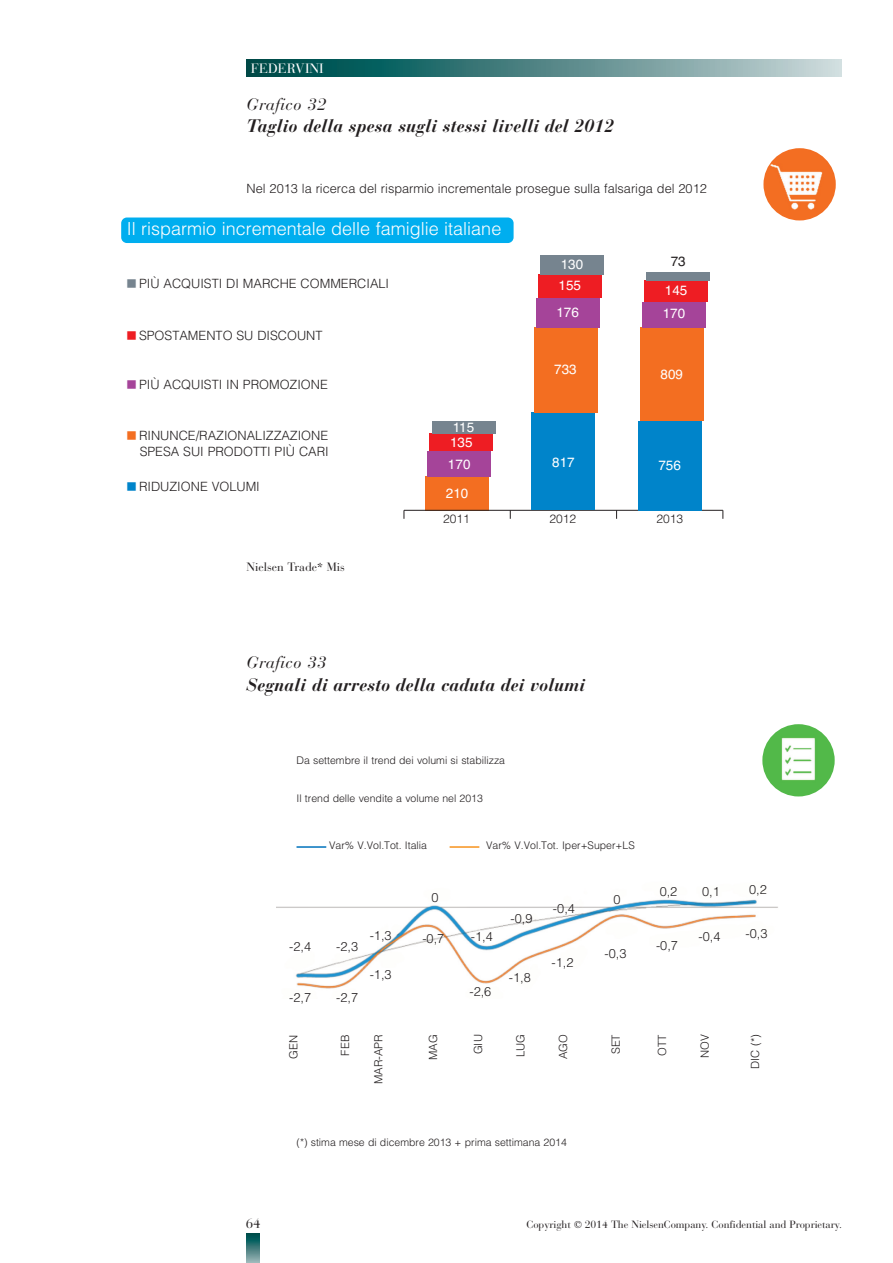
<style>
.page{position:relative;width:893px;height:1263px;background:#fff}
.page>*{position:absolute;margin:0;border:0;box-sizing:border-box;transform-origin:0 0}
.t1{font:italic 700 18px "Bauer Bodoni";color:#231f20}
.t2{font:300 18px "Helvetica";color:#fff}
.t3{font:italic 16.5px "Bauer Bodoni";letter-spacing:.03em;color:#231f20}
.t4{font:13.5px "Helvetica";color:#fff}
.t5{font:13.5px "Bauer Bodoni";color:#fff}
.t6{font:13.5px "Bauer Bodoni";color:#231f20}
.t7{font:13.5px "Helvetica";color:#231f20}
.t8{font:300 12.75px/15.8px "Helvetica";color:#231f20}
.t9{font:12px "Bauer Bodoni";color:#231f20}
.t10{font:300 12px "Helvetica";color:#231f20}
.t11{font:300 11.25px "Helvetica";color:#231f20}
.t12{font:300 10.5px "Helvetica";color:#231f20}
.t13{font:10.5px "Bauer Bodoni";letter-spacing:-.005em;color:#231f20}
.s1{font-family:"Times"}
</style>
<div class="page">
<svg style="left:247px;top:1233px;width:12px;height:30px"></svg>
<svg style="left:247px;top:60px;width:595px;height:17px;background:#558a8a"></svg>
<div style="left:425px;top:476px;width:64px;height:34px;background:#f36e21"></div>
<div style="left:427px;top:451px;width:64px;height:25px;background:#a54499"></div>
<div style="left:429px;top:434px;width:64px;height:17px;background:#ee1d23"></div>
<div style="left:432px;top:421px;width:63px;height:13px;background:#76848f"></div>
<hr style="left:404px;top:510px;width:319px;height:1px;background:#231f20">
<div style="left:531px;top:412px;width:64px;height:98px;background:#0084ca"></div>
<div style="left:638px;top:421px;width:64px;height:89px;background:#0084ca"></div>
<div style="left:640px;top:327px;width:64px;height:94px;background:#f36e21"></div>
<div style="left:642px;top:302px;width:64px;height:25px;background:#a54499"></div>
<div style="left:644px;top:281px;width:64px;height:21px;background:#ee1d23"></div>
<div style="left:646px;top:272px;width:64px;height:9px;background:#76848f"></div>
<div style="left:534px;top:327px;width:63px;height:85px;background:#f36e21"></div>
<div style="left:536px;top:298px;width:64px;height:29px;background:#a54499"></div>
<div style="left:538px;top:274px;width:64px;height:24px;background:#ee1d23"></div>
<div style="left:540px;top:255px;width:64px;height:19px;background:#76848f"></div>
<div style="left:121px;top:217px;width:393px;height:26px;background:#00aeef;border-radius:6px"></div>
<img style="left:763px;top:148px;width:73px;height:72px;border-radius:50%">
<img style="left:762px;top:724px;width:73px;height:72px;border-radius:50%">
<img style="left:276px;top:899px;width:502px;height:90px">
<hr style="left:296px;top:846px;width:30px;height:2px;background:#0072bc">
<hr style="left:450px;top:846px;width:29px;height:2px;background:#f7931d">
<p class="t5" style="left:251px;top:63px;width:75px">FEDERVINI</p>
<p class="t3" style="left:247px;top:98px;width:81px">Grafico 32</p>
<h1 class="t1" style="left:247px;top:120px;width:369px">Taglio della spesa sugli stessi livelli del 2012</h1>
<p class="t8" style="left:247px;top:179px;width:462px">Nel 2013 la ricerca del risparmio incrementale prosegue sulla falsariga del 2012</p>
<h1 class="t2" style="left:127px;top:214px;width:376px">Il risparmio incrementale delle famiglie italiane</h1>
<p class="t8" style="left:139px;top:275px;width:252px">PIÙ ACQUISTI DI MARCHE COMMERCIALI</p>
<p class="t8" style="left:139px;top:326px;width:185px">SPOSTAMENTO SU DISCOUNT</p>
<p class="t8" style="left:139px;top:376px;width:190px">PIÙ ACQUISTI IN PROMOZIONE</p>
<p class="t8" style="left:139px;top:427px;width:191px">RINUNCE/RAZIONALIZZAZIONE<br>SPESA SUI PRODOTTI PIÙ CARI</p>
<p class="t8" style="left:139px;top:477px;width:122px">RIDUZIONE VOLUMI</p>
<p class="t9" style="left:247px;top:562px;width:100px">Nielsen Trade* Mis</p>
<p class="t4" style="left:453px;top:419px;width:23px">115</p>
<p class="t4" style="left:450px;top:434px;width:24px">135</p>
<p class="t4" style="left:448px;top:456px;width:24px">170</p>
<p class="t4" style="left:446px;top:485px;width:24px">210</p>
<p class="t4" style="left:561px;top:256px;width:24px">130</p>
<p class="t7" style="left:671px;top:254px;width:17px">73</p>
<p class="t4" style="left:559px;top:277px;width:24px">155</p>
<p class="t4" style="left:665px;top:282px;width:24px">145</p>
<p class="t4" style="left:556px;top:305px;width:24px">176</p>
<p class="t4" style="left:663px;top:305px;width:24px">170</p>
<p class="t4" style="left:554px;top:361px;width:24px">733</p>
<p class="t4" style="left:661px;top:366px;width:24px">809</p>
<p class="t4" style="left:552px;top:454px;width:24px">817</p>
<p class="t4" style="left:658px;top:457px;width:24px">756</p>
<p class="t10" style="left:443px;top:509px;width:28px">2011</p>
<p class="t10" style="left:549px;top:509px;width:28px">2012</p>
<p class="t10" style="left:656px;top:509px;width:28px">2013</p>
<p class="t3" style="left:247px;top:657px;width:81px">Grafico 33</p>
<h1 class="t1" style="left:247px;top:678px;width:340px">Segnali di arresto della caduta dei volumi</h1>
<p class="t12" style="left:296px;top:751px;width:210px">Da settembre il trend dei volumi si stabilizza</p>
<p class="t12" style="left:296px;top:789px;width:188px">Il trend delle vendite a volume nel 2013</p>
<p class="t8" style="left:289px;top:938px;width:23px">-2,4</p>
<p class="t8" style="left:289px;top:988px;width:23px">-2,7</p>
<p class="t12" style="left:329px;top:837px;width:100px">Var% V.Vol.Tot. Italia</p>
<p class="t12" style="left:486px;top:837px;width:150px">Var% V.Vol.Tot. Iper+Super+LS</p>
<p class="t8" style="left:336px;top:938px;width:23px">-2,3</p>
<p class="t8" style="left:336px;top:988px;width:23px">-2,7</p>
<p class="t8" style="left:370px;top:926px;width:23px">-1,3</p>
<p class="t8" style="left:370px;top:966px;width:23px">-1,3</p>
<p class="t8" style="left:431px;top:889px;width:9px">0</p>
<p class="t8" style="left:422px;top:930px;width:23px">-0,7</p>
<p class="t8" style="left:471px;top:928px;width:23px">-1,4</p>
<p class="t8" style="left:469px;top:983px;width:23px">-2,6</p>
<p class="t8" style="left:510px;top:910px;width:23px">-0,9</p>
<p class="t8" style="left:509px;top:968px;width:23px">-1,8</p>
<p class="t8" style="left:553px;top:899px;width:23px">-0,4</p>
<p class="t8" style="left:551px;top:953px;width:23px">-1,2</p>
<p class="t8" style="left:613px;top:890px;width:9px">0</p>
<p class="t8" style="left:604px;top:944px;width:23px">-0,3</p>
<p class="t8" style="left:660px;top:883px;width:19px">0,2</p>
<p class="t8" style="left:656px;top:937px;width:23px">-0,7</p>
<p class="t8" style="left:702px;top:883px;width:19px">0,1</p>
<p class="t8" style="left:698px;top:927px;width:23px">-0,4</p>
<p class="t8" style="left:749px;top:881px;width:19px">0,2</p>
<p class="t8" style="left:745px;top:924px;width:23px">-0,3</p>
<p class="t11" style="left:284px;top:1059px;width:25px;rotate:-90deg">GEN</p>
<p class="t11" style="left:336px;top:1055px;width:22px;rotate:-90deg">FEB</p>
<p class="t11" style="left:369px;top:1084px;width:52px;rotate:-90deg">MAR-APR</p>
<p class="t11" style="left:424px;top:1060px;width:27px;rotate:-90deg">MAG</p>
<p class="t11" style="left:468px;top:1054px;width:22px;rotate:-90deg">GIU</p>
<p class="t11" style="left:511px;top:1057px;width:25px;rotate:-90deg">LUG</p>
<p class="t11" style="left:554px;top:1059px;width:27px;rotate:-90deg">AGO</p>
<p class="t11" style="left:606px;top:1054px;width:22px;rotate:-90deg">SET</p>
<p class="t11" style="left:653px;top:1055px;width:23px;rotate:-90deg">OTT</p>
<p class="t11" style="left:695px;top:1058px;width:25px;rotate:-90deg">NOV</p>
<p class="t11" style="left:745px;top:1069px;width:36px;rotate:-90deg">DIC (*)</p>
<p class="t6" style="left:246px;top:1219px;width:17px">64</p>
<p class="t12" style="left:296px;top:1133px;width:272px">(*) stima mese di dicembre 2013 + prima settimana 2014</p>
<p class="t13" style="left:526px;top:1221px;width:317px">Copyright <span class="s1">©</span> 2014 The NielsenCompany. Confidential and Proprietary.</p>
</div>
